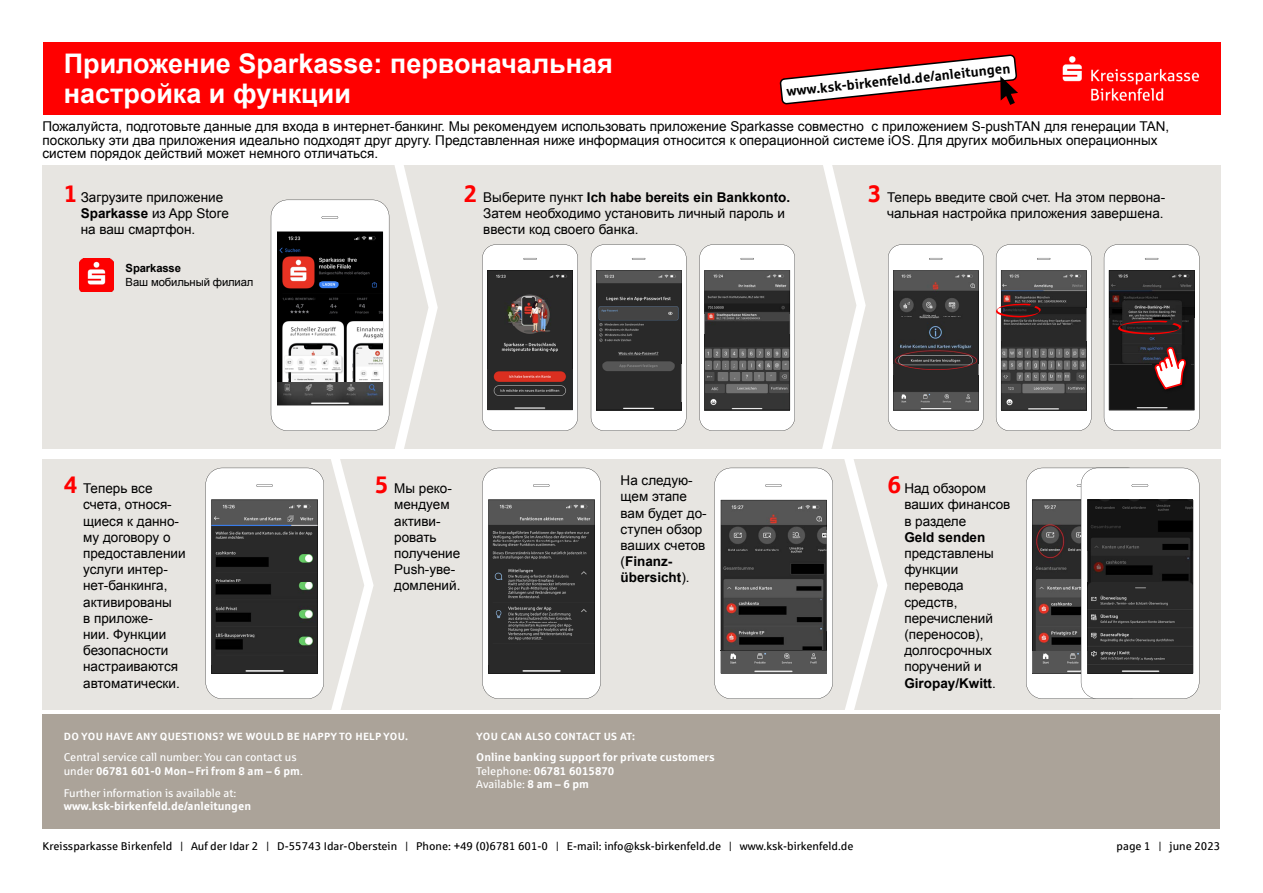
<style>
.page{position:relative;width:1263px;height:893px;background:#fff}
.page>*{position:absolute;margin:0;border:0;box-sizing:border-box;transform-origin:0 0}
.t1{font:700 27px/30px "Arial";color:#fff}
.t2{font:13.5px/16.2px "Arial";color:#000}
.t3{font:700 13.5px "Sparkasse Rg";color:#000}
.t4{font:700 13.5px "Arial";color:#000}
.t5{font:11.25px "Sparkasse Rg";color:#000}
.t6{font:700 11.25px/13.5px "Sparkasse Rg";color:#fff}
.t7{font:11.25px/13.5px "Sparkasse Rg";color:#fff}
.t8{font:11.25px "Arial";letter-spacing:-.01em;color:#000}
.t9{font:700 11.25px "Arial";letter-spacing:-.01em;color:#000}
.t10{font:700 10.5px "Sparkasse Rg";letter-spacing:.025em;color:#fff}
.s1{font-family:"Sparkasse Rg";font-weight:700;font-size:24px;color:#f00}
.s2{font-weight:700}
.s3{font-weight:400}
</style>
<div class="page">
<div style="left:43px;top:166px;width:1178px;height:544px;background:#e7e5e1"></div>
<div style="left:43px;top:43px;width:1177px;height:72px;background:#f00"></div>
<img style="left:79px;top:258px;width:35px;height:34px">
<svg style="left:996px;top:244px;width:95px;height:187px;background:#7f7d7d"></svg>
<svg style="left:1104px;top:244px;width:95px;height:187px;background:#736c6d"></svg>
<svg style="left:482px;top:244px;width:96px;height:187px;background:#838181"></svg>
<img style="left:487px;top:369px;width:86px;height:41px">
<svg style="left:591px;top:244px;width:95px;height:187px;background:#747474"></svg>
<svg style="left:206px;top:165px;width:232px;height:545px"></svg>
<svg style="left:482px;top:468px;width:119px;height:231px;background:#777"></svg>
<svg style="left:1026px;top:468px;width:173px;height:231px;background:#717070"></svg>
<div style="left:28px;top:449px;width:1225px;height:9px;background:#fff"></div>
<svg style="left:699px;top:165px;width:284px;height:545px"></svg>
<div style="left:43px;top:714px;width:1177px;height:115px;background:#aba399"></div>
<svg style="left:779px;top:54px;width:239px;height:51px"></svg>
<img style="left:1062px;top:56px;width:137px;height:45px">
<h1 class="t1" style="left:64px;top:50px;width:550px">Приложение Sparkasse: первоначальная настройка и функции</h1>
<p class="t3" style="left:786px;top:83px;width:226px;rotate:-6deg">www.ksk-birkenfeld.de/anleitungen</p>
<p class="t2" style="left:43px;top:120px;width:1128px;line-height:13.5px">Пожалуйста, подготовьте данные для входа в интернет-банкинг. Мы рекомендуем использовать приложение Sparkasse совместно с приложением S-pushTAN для генерации TAN, поскольку эти два приложения идеально подходят друг другу. Представленная ниже информация относится к операционной системе iOS. Для других мобильных операционных систем порядок действий может немного отличаться.</p>
<p class="t2" style="left:81px;top:189px;width:150px;text-indent:-17px"><span class="s1">1</span> Загрузите приложение<br><span class="s2">Sparkasse</span> из App Store на ваш смартфон.</p>
<p class="t9" style="left:126px;top:261px;width:57px">Sparkasse</p>
<p class="t8" style="left:126px;top:274px;width:129px">Ваш мобильный филиал</p>
<p class="t2" style="left:83px;top:480px;width:104px;text-indent:-19px"><span class="s1">4</span> Теперь все счета, относя&shy;щиеся к данно&shy;му договору о предоставлении услуги интер&shy;нет-банкинга, активированы<br>в приложе-<br>нии. Функции безопасности настраиваются автоматически.</p>
<p class="t2" style="left:483px;top:189px;width:308px;text-indent:-19px"><span class="s1">2</span> Выберите пункт <span class="s2">Ich habe bereits ein Bankkonto.<br></span>Затем необходимо установить личный пароль и ввести код своего банка.</p>
<p class="t2" style="left:868px;top:189px;width:299px;text-align:right"><span class="s1">3</span> Теперь введите свой счет. На этом первона&shy;чальная настройка приложения завершена.</p>
<p class="t2" style="left:394px;top:480px;width:68px;text-indent:-19px"><span class="s1">5</span> Мы реко&shy;мендуем активи&shy;ровать получение<br>Push-уве&shy;домлений.</p>
<p class="t2" style="left:621px;top:472px;width:88px">На следую&shy;щем этапе вам будет до&shy;ступен обзор ваших счетов (<span class="s2">Finanz&shy;übersicht</span>).</p>
<p class="t2" style="left:904px;top:480px;width:108px;text-indent:-17px"><span class="s1">6</span> Над обзором ваших финансов в разделе</p>
<p class="t4" style="left:904px;top:528px;width:83px">Geld senden</p>
<p class="t2" style="left:904px;top:545px;width:93px">представлены функции перевода средств, перечислений (переносов), долгосрочных поручений и<br><span class="s2">Giropay/Kwitt</span>.</p>
<p class="t10" style="left:64px;top:730px;width:346px">DO YOU HAVE ANY QUESTIONS? WE WOULD BE HAPPY TO HELP YOU.</p>
<p class="t7" style="left:64px;top:750px;width:241px">Central service call number: You can contact us under <span class="s2">06781 601-0 Mon – Fri from 8 am – 6 pm</span>.</p>
<p class="t7" style="left:64px;top:786px;width:174px">Further information is available at:</p>
<p class="t6" style="left:64px;top:799px;width:189px">www.ksk-birkenfeld.de/anleitungen</p>
<p class="t10" style="left:476px;top:730px;width:160px">YOU CAN ALSO CONTACT US AT:</p>
<p class="t6" style="left:476px;top:750px;width:240px">Online banking support for private customers<br><span class="s3">Telephone:</span> 06781 6015870<br><span class="s3">Available:</span> 8 am – 6 pm</p>
<p class="t5" style="left:43px;top:839px;width:812px">Kreissparkasse Birkenfeld | Auf der Idar 2 | D-55743 Idar-Oberstein | Phone: +49 (0)6781 601-0 | E-mail: info@ksk-birkenfeld.de | www.ksk-birkenfeld.de</p>
<p class="t5" style="left:1116px;top:839px;width:105px">page 1 | june 2023</p>
</div>
